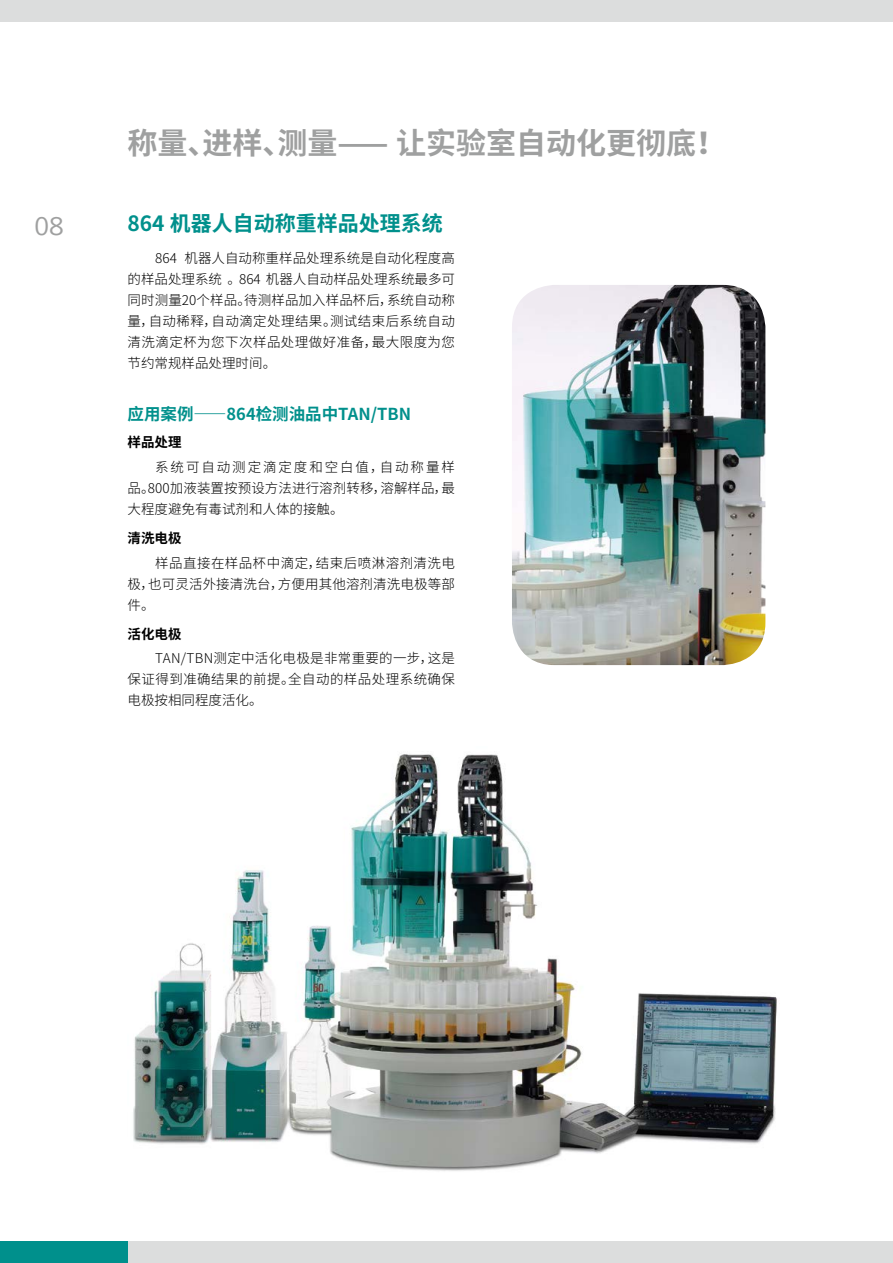
<style>
.page{position:relative;width:893px;height:1263px;background:#fff}
.page>*{position:absolute;margin:0;border:0;box-sizing:border-box;transform-origin:0 0}
.t1{font:700 30px "Source Han Sans SC";color:#9fa0a0}
.t2{font:27px "Frutiger Next LT";color:#9fa0a0}
.t3{font:700 21px "Source Han Sans SC";color:#00908c}
.t4{font:700 16.5px "Source Han Sans SC";color:#00908c}
.t5{font:300 13.5px/21px "Source Han Sans SC";letter-spacing:.025em;color:#000;text-align:justify}
.t6{font:700 13.5px "Source Han Sans SC";color:#000}
</style>
<div class="page">
<div style="left:0;top:1242px;width:893px;height:21px;background:#dcdddd"></div>
<div style="left:0;top:0;width:893px;height:21px;background:#dcdddd"></div>
<div style="left:0;top:1242px;width:128px;height:21px;background:#00908c"></div>
<img style="left:512px;top:285px;width:253px;height:380px">
<img style="left:133px;top:754px;width:644px;height:417px">
<h2 class="t2" style="left:35px;top:211px;width:31px">08</h2>
<h1 class="t1" style="left:128px;top:126px;width:600px">称量、进样、测量—— 让实验室自动化更彻底！</h1>
<h3 class="t3" style="left:128px;top:212px;width:317px">864 机器人自动称重样品处理系统</h3>
<p class="t5" style="left:128px;top:248px;width:329px;text-indent:28px">864 机器人自动称重样品处理系统是自动化程度高的样品处理系统 。864 机器人自动样品处理系统最多可同时测量20个样品。待测样品加入样品杯后，系统自动称量，自动稀释，自动滴定处理结果。测试结束后系统自动清洗滴定杯为您下次样品处理做好准备，最大限度为您节约常规样品处理时间。</p>
<p class="t4" style="left:128px;top:404px;width:285px">应用案例——864检测油品中TAN/TBN</p>
<p class="t6" style="left:128px;top:435px;width:55px">样品处理</p>
<p class="t5" style="left:128px;top:456px;width:329px;text-indent:28px">系统可自动测定滴定度和空白值，自动称量样品。800加液装置按预设方法进行溶剂转移，溶解样品，最大程度避免有毒试剂和人体的接触。</p>
<p class="t6" style="left:128px;top:530px;width:55px">清洗电极</p>
<p class="t5" style="left:128px;top:552px;width:329px;text-indent:28px">样品直接在样品杯中滴定，结束后喷淋溶剂清洗电极，也可灵活外接清洗台，方便用其他溶剂清洗电极等部件。</p>
<p class="t6" style="left:128px;top:626px;width:55px">活化电极</p>
<p class="t5" style="left:128px;top:648px;width:329px;text-indent:28px">TAN/TBN测定中活化电极是非常重要的一步，这是保证得到准确结果的前提。全自动的样品处理系统确保电极按相同程度活化。</p>
</div>
